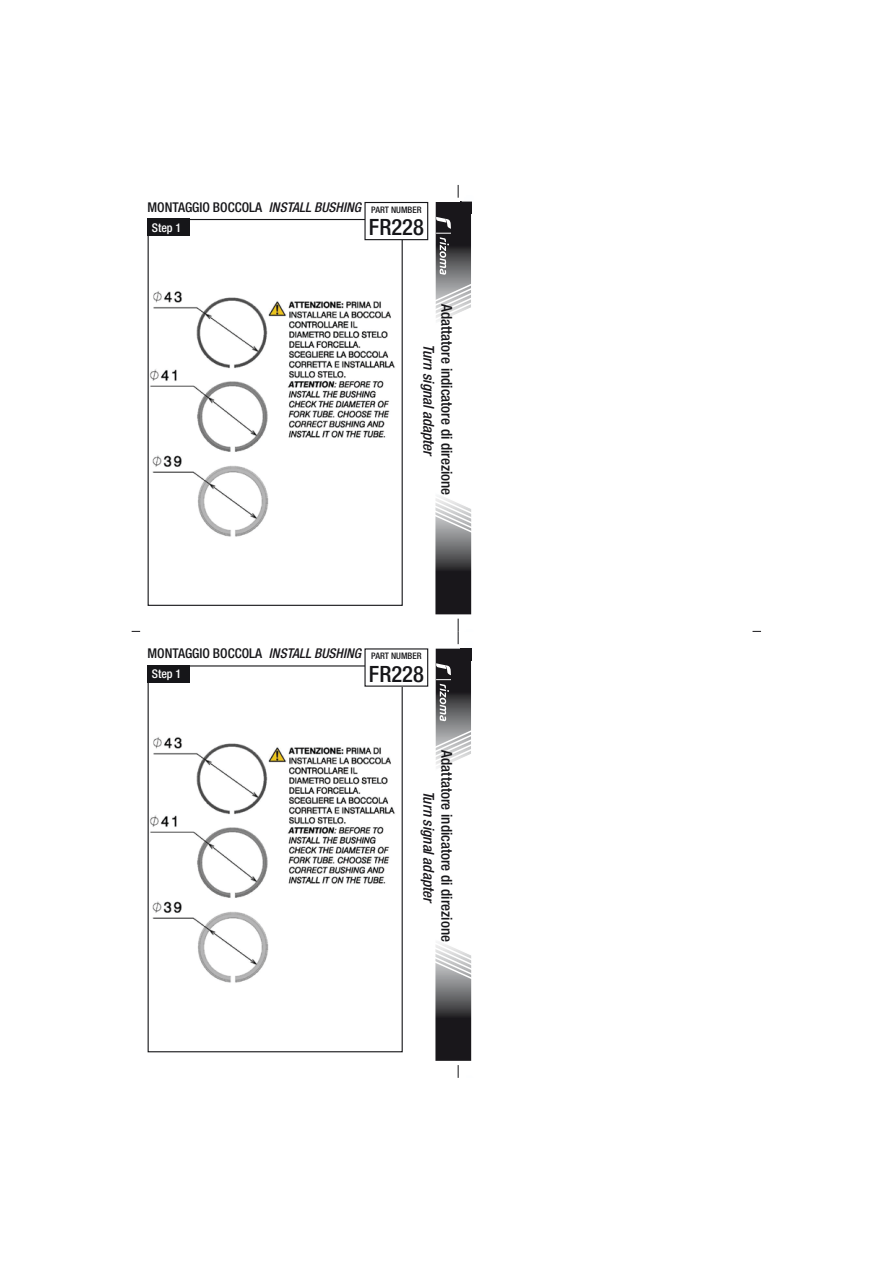
<style>
.page{position:relative;width:893px;height:1263px;background:#fff}
.page>*{position:absolute;margin:0;border:0;box-sizing:border-box;transform-origin:0 0}
.t1{font:500 condensed 22.5px "Helvetica Neue LT Std";color:#161619}
.t2{font:500 condensed 15px "Helvetica Neue LT Std";color:#161619}
.t3{font:italic 500 condensed 15px "Helvetica Neue LT Std";color:#19171b}
.t4{font:500 condensed 13.5px "Helvetica Neue LT Std";color:#161619}
.t5{font:500 condensed 12px "Helvetica Neue LT Std";color:#fff}
.t6{font:500 condensed 9px "Helvetica Neue LT Std";color:#161619}
.s1{font-style:italic;color:#19171b}
</style>
<div class="page">
<svg style="left:422px;top:185px;width:50px;height:136px"></svg>
<img style="left:150px;top:291px;width:245px;height:246px">
<div style="left:148px;top:219px;width:255px;height:387px;border:1px solid #161619"></div>
<div style="left:365px;top:203px;width:63px;height:37px;background:#fff"></div>
<div style="left:364px;top:202px;width:64px;height:38px;border:1px solid #161619"></div>
<div style="left:148px;top:219px;width:42px;height:17px;background:#161619"></div>
<svg style="left:428px;top:496px;width:44px;height:272px"></svg>
<svg style="left:435px;top:942px;width:37px;height:136px"></svg>
<img style="left:150px;top:737px;width:245px;height:246px">
<div style="left:148px;top:665px;width:255px;height:387px;border:1px solid #161619"></div>
<div style="left:365px;top:649px;width:63px;height:37px;background:#fff"></div>
<div style="left:148px;top:665px;width:42px;height:17px;background:#161619"></div>
<p class="t4" style="left:148px;top:202px;width:215px">MONTAGGIO BOCCOLA <span class="s1">INSTALL BUSHING</span></p>
<p class="t5" style="left:152px;top:223px;width:31px">Step 1</p>
<p class="t6" style="left:371px;top:206px;width:52px">PART NUMBER</p>
<h1 class="t1" style="left:369px;top:219px;width:56px">FR228</h1>
<p class="t2" style="left:452px;top:304px;width:193px;rotate:90deg">Adattatore indicatore di direzione</p>
<p class="t3" style="left:434px;top:344px;width:114px;rotate:90deg">Turn signal adapter</p>
<p class="t4" style="left:148px;top:648px;width:215px">MONTAGGIO BOCCOLA <span class="s1">INSTALL BUSHING</span></p>
<p class="t5" style="left:152px;top:670px;width:31px">Step 1</p>
<p class="t6" style="left:371px;top:653px;width:52px">PART NUMBER</p>
<h1 class="t1" style="left:369px;top:666px;width:56px">FR228</h1>
<p class="t2" style="left:452px;top:750px;width:193px;rotate:90deg">Adattatore indicatore di direzione</p>
<p class="t3" style="left:434px;top:791px;width:114px;rotate:90deg">Turn signal adapter</p>
</div>
